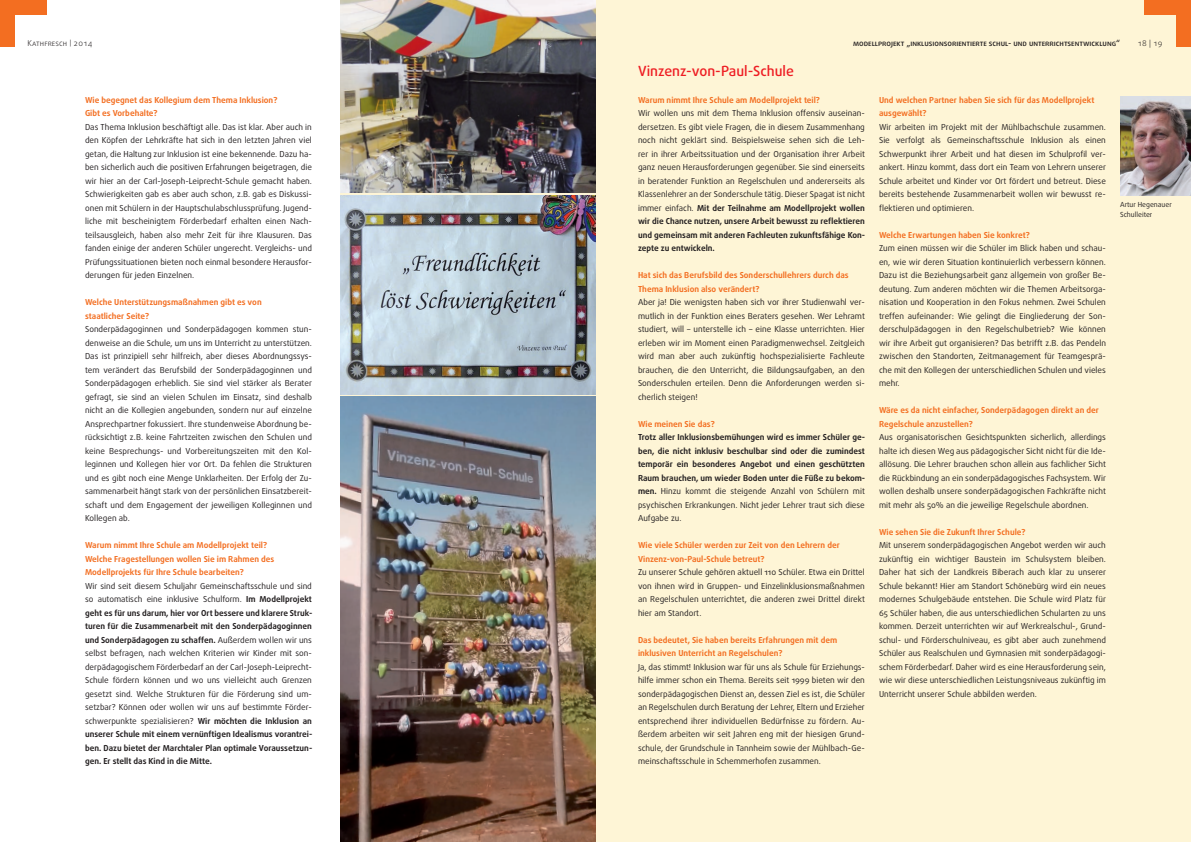
<style>
.page{position:relative;width:1191px;height:842px;background:#fff}
.page>*{position:absolute;margin:0;border:0;box-sizing:border-box;transform-origin:0 0}
.t1{font:500 14px "Daxline";color:#ee1d23}
.t2{font:8.2px/13.5px "Daxline";color:#231f20;text-align:justify}
.t3{font:700 8.2px/13.5px "Daxline";color:#f36e21}
.t4{font:700 8.2px/13.5px "Daxline";color:#231f20;text-align:justify}
.t5{font:500 8px "Daxline SC";color:#231f20}
.t6{font:300 8px "Daxline SC";letter-spacing:.01em;color:#231f20}
.t7{font:7px/10px "Daxline";color:#231f20}
.s1{font-family:"Daxline";font-size:6.8px}
.s2{font-weight:700}
.s3{font-weight:400}
</style>
<div class="page">
<div style="left:340px;top:0;width:851px;height:842px;background:#fef5d6"></div>
<div style="left:1176px;top:0;width:15px;height:47px;background:#f36e21"></div>
<div style="left:1144px;top:0;width:47px;height:14px;background:#f36e21"></div>
<div style="left:0;top:0;width:47px;height:14px;background:#f36e21"></div>
<div style="left:0;top:0;width:14px;height:47px;background:#f36e21"></div>
<img style="left:340px;top:0;width:255px;height:193px">
<img style="left:340px;top:196px;width:255px;height:198px">
<img style="left:340px;top:397px;width:255px;height:445px">
<img style="left:1120px;top:96px;width:71px;height:100px">
<p class="t6" style="left:28px;top:38px;width:66px">Kathfresch <span class="s1">|</span> 2014</p>
<p class="t3" style="left:85px;top:93px;width:194px">Wie begegnet das Kollegium dem Thema Inklusion?<br>Gibt es Vorbehalte?</p>
<p class="t2" style="left:85px;top:120px;width:228px">Das Thema Inklusion beschäftigt alle. Das ist klar. Aber auch in den Köpfen der Lehrkräfte hat sich in den letzten Jahren viel getan, die Haltung zur Inklusion ist eine bekennende. Dazu ha&shy;ben sicherlich auch die positiven Erfahrungen beigetragen, die wir hier an der Carl-Joseph-Leiprecht-Schule gemacht haben.<br>Schwierigkeiten gab es aber auch schon, z.B. gab es Diskussi&shy;onen mit Schülern in der Hauptschulabschlussprüfung. Jugend&shy;liche mit bescheinigtem Förderbedarf erhalten einen Nach&shy;teilsausgleich, haben also mehr Zeit für ihre Klausuren. Das fanden einige der anderen Schüler ungerecht. Vergleichs- und Prüfungssituationen bieten noch einmal besondere Herausfor&shy;derungen für jeden Einzelnen.</p>
<p class="t3" style="left:85px;top:296px;width:178px">Welche Unterstützungsmaßnahmen gibt es von staatlicher Seite?</p>
<p class="t2" style="left:85px;top:323px;width:228px">Sonderpädagoginnen und Sonderpädagogen kommen stun&shy;denweise an die Schule, um uns im Unterricht zu unterstützen.<br>Das ist prinzipiell sehr hilfreich, aber dieses Abordnungssys&shy;tem verändert das Berufsbild der Sonderpädagoginnen und Sonderpädagogen erheblich. Sie sind viel stärker als Berater gefragt, sie sind an vielen Schulen im Einsatz, sind deshalb nicht an die Kollegien angebunden, sondern nur auf einzelne Ansprechpartner fokussiert. Ihre stundenweise Abordnung be&shy;rücksichtigt z.B. keine Fahrtzeiten zwischen den Schulen und keine Besprechungs- und Vorbereitungszeiten mit den Kol&shy;leginnen und Kollegen hier vor Ort. Da fehlen die Strukturen und es gibt noch eine Menge Unklarheiten. Der Erfolg der Zu&shy;sammenarbeit hängt stark von der persönlichen Einsatzbereit&shy;schaft und dem Engagement der jeweiligen Kolleginnen und Kollegen ab.</p>
<p class="t3" style="left:85px;top:539px;width:191px">Warum nimmt Ihre Schule am Modellprojekt teil?<br>Welche Fragestellungen wollen Sie im Rahmen des<br>Modellprojekts für Ihre Schule bearbeiten?</p>
<p class="t2" style="left:85px;top:579px;width:229px">Wir sind seit diesem Schuljahr Gemeinschaftsschule und sind so automatisch eine inklusive Schulform. <span class="s2">Im Modellprojekt geht es für uns darum, hier vor Ort bessere und klarere Struk&shy;turen für die Zusammenarbeit mit den Sonderpädagoginnen und Sonderpädagogen zu schaffen.</span> Außerdem wollen wir uns selbst befragen, nach welchen Kriterien wir Kinder mit son&shy;derpädagogischem Förderbedarf an der Carl-Joseph-Leiprecht-Schule fördern können und wo uns vielleicht auch Grenzen gesetzt sind. Welche Strukturen für die Förderung sind um&shy;setzbar? Können oder wollen wir uns auf bestimmte Förder&shy;schwerpunkte spezialisieren? <span class="s2">Wir möchten die Inklusion an unserer Schule mit einem vernünftigen Idealismus vorantrei&shy;ben. Dazu bietet der Marchtaler Plan optimale Voraussetzun&shy;gen. Er stellt das Kind in die Mitte.</span></p>
<p class="t5" style="left:853px;top:38px;width:268px">modellprojekt „inklusionsorientierte schul- und unterrichtsentwicklung“</p>
<p class="t6" style="left:1137px;top:38px;width:27px">18 | 19</p>
<h1 class="t1" style="left:638px;top:62px;width:157px">Vinzenz-von-Paul-Schule</h1>
<p class="t3" style="left:638px;top:93px;width:184px">Warum nimmt Ihre Schule am Modellprojekt teil?</p>
<p class="t2" style="left:638px;top:107px;width:229px">Wir wollen uns mit dem Thema Inklusion offensiv auseinan&shy;dersetzen. Es gibt viele Fragen, die in diesem Zusammenhang noch nicht geklärt sind. Beispielsweise sehen sich die Leh&shy;rer in ihrer Arbeitssituation und der Organisation ihrer Arbeit ganz neuen Herausforderungen gegenüber. Sie sind einerseits in beratender Funktion an Regelschulen und andererseits als Klassenlehrer an der Sonderschule tätig. Dieser Spagat ist nicht immer einfach. <span class="s2">Mit der Teilnahme am Modellprojekt wollen wir die Chance nutzen, unsere Arbeit bewusst zu reflektieren und gemeinsam mit anderen Fachleuten zukunftsfähige Kon&shy;zepte zu entwickeln.</span></p>
<p class="t3" style="left:638px;top:269px;width:212px">Hat sich das Berufsbild des Sonderschullehrers durch das<br>Thema Inklusion also verändert?</p>
<p class="t2" style="left:638px;top:296px;width:228px">Aber ja! Die wenigsten haben sich vor ihrer Studienwahl ver&shy;mutlich in der Funktion eines Beraters gesehen. Wer Lehramt studiert, will – unterstelle ich – eine Klasse unterrichten. Hier erleben wir im Moment einen Paradigmenwechsel. Zeitgleich wird man aber auch zukünftig hochspezialisierte Fachleute brauchen, die den Unterricht, die Bildungsaufgaben, an den Sonderschulen erteilen. Denn die Anforderungen werden si&shy;cherlich steigen!</p>
<p class="t3" style="left:638px;top:417px;width:78px">Wie meinen Sie das?</p>
<p class="t4" style="left:638px;top:431px;width:229px">Trotz aller Inklusionsbemühungen wird es immer Schüler ge&shy;ben, die nicht inklusiv beschulbar sind oder die zumindest temporär ein besonderes Angebot und einen geschützten Raum brauchen, um wieder Boden unter die Füße zu bekom&shy;men. <span class="s3">Hinzu kommt die steigende Anzahl von Schülern mit psychischen Erkrankungen. Nicht jeder Lehrer traut sich diese Aufgabe zu.</span></p>
<p class="t3" style="left:638px;top:539px;width:203px">Wie viele Schüler werden zur Zeit von den Lehrern der<br>Vinzenz-von-Paul-Schule betreut?</p>
<p class="t2" style="left:638px;top:566px;width:228px">Zu unserer Schule gehören aktuell 110 Schüler. Etwa ein Drittel von ihnen wird in Gruppen- und Einzelinklusionsmaßnahmen an Regelschulen unterrichtet, die anderen zwei Drittel direkt hier am Standort.</p>
<p class="t3" style="left:638px;top:633px;width:201px">Das bedeutet, Sie haben bereits Erfahrungen mit dem inklusiven Unterricht an Regelschulen?</p>
<p class="t2" style="left:638px;top:660px;width:228px">Ja, das stimmt! Inklusion war für uns als Schule für Erziehungs&shy;hilfe immer schon ein Thema. Bereits seit 1999 bieten wir den sonderpädagogischen Dienst an, dessen Ziel es ist, die Schüler an Regelschulen durch Beratung der Lehrer, Eltern und Erzieher entsprechend ihrer individuellen Bedürfnisse zu fördern. Au&shy;ßerdem arbeiten wir seit Jahren eng mit der hiesigen Grund&shy;schule, der Grundschule in Tannheim sowie der Mühlbach-Ge&shy;meinschaftsschule in Schemmerhofen zusammen.</p>
<p class="t3" style="left:879px;top:93px;width:217px">Und welchen Partner haben Sie sich für das Modellprojekt ausgewählt?</p>
<p class="t2" style="left:879px;top:120px;width:228px">Wir arbeiten im Projekt mit der Mühlbachschule zusammen.<br>Sie verfolgt als Gemeinschaftsschule Inklusion als einen Schwerpunkt ihrer Arbeit und hat diesen im Schulprofil ver&shy;ankert. Hinzu kommt, dass dort ein Team von Lehrern unserer Schule arbeitet und Kinder vor Ort fördert und betreut. Diese bereits bestehende Zusammenarbeit wollen wir bewusst re&shy;flektieren und optimieren.</p>
<p class="t3" style="left:879px;top:228px;width:152px">Welche Erwartungen haben Sie konkret?</p>
<p class="t2" style="left:879px;top:241px;width:228px">Zum einen müssen wir die Schüler im Blick haben und schau&shy;en, wie wir deren Situation kontinuierlich verbessern können.<br>Dazu ist die Beziehungsarbeit ganz allgemein von großer Be&shy;deutung. Zum anderen möchten wir die Themen Arbeitsorga&shy;nisation und Kooperation in den Fokus nehmen. Zwei Schulen treffen aufeinander: Wie gelingt die Eingliederung der Son&shy;derschulpädagogen in den Regelschulbetrieb? Wie können wir ihre Arbeit gut organisieren? Das betrifft z.B. das Pendeln zwischen den Standorten, Zeitmanagement für Teamgesprä&shy;che mit den Kollegen der unterschiedlichen Schulen und vieles mehr.</p>
<p class="t3" style="left:879px;top:403px;width:221px">Wäre es da nicht einfacher, Sonderpädagogen direkt an der<br>Regelschule anzustellen?</p>
<p class="t2" style="left:879px;top:430px;width:228px">Aus organisatorischen Gesichtspunkten sicherlich, allerdings halte ich diesen Weg aus pädagogischer Sicht nicht für die Ide&shy;allösung. Die Lehrer brauchen schon allein aus fachlicher Sicht die Rückbindung an ein sonderpädagogisches Fachsystem. Wir wollen deshalb unsere sonderpädagogischen Fachkräfte nicht mit mehr als 50% an die jeweilige Regelschule abordnen.</p>
<p class="t3" style="left:879px;top:525px;width:148px">Wie sehen Sie die Zukunft Ihrer Schule?</p>
<p class="t2" style="left:879px;top:538px;width:228px">Mit unserem sonderpädagogischen Angebot werden wir auch zukünftig ein wichtiger Baustein im Schulsystem bleiben.<br>Daher hat sich der Landkreis Biberach auch klar zu unserer Schule bekannt! Hier am Standort Schönebürg wird ein neues modernes Schulgebäude entstehen. Die Schule wird Platz für 65 Schüler haben, die aus unterschiedlichen Schularten zu uns kommen. Derzeit unterrichten wir auf Werkrealschul-, Grund&shy;schul- und Förderschulniveau, es gibt aber auch zunehmend Schüler aus Realschulen und Gymnasien mit sonderpädagogi&shy;schem Förderbedarf. Daher wird es eine Herausforderung sein, wie wir diese unterschiedlichen Leistungsniveaus zukünftig im Unterricht unserer Schule abbilden werden.</p>
<p class="t7" style="left:1120px;top:199px;width:53px">Artur Hegenauer<br>Schulleiter</p>
</div>
